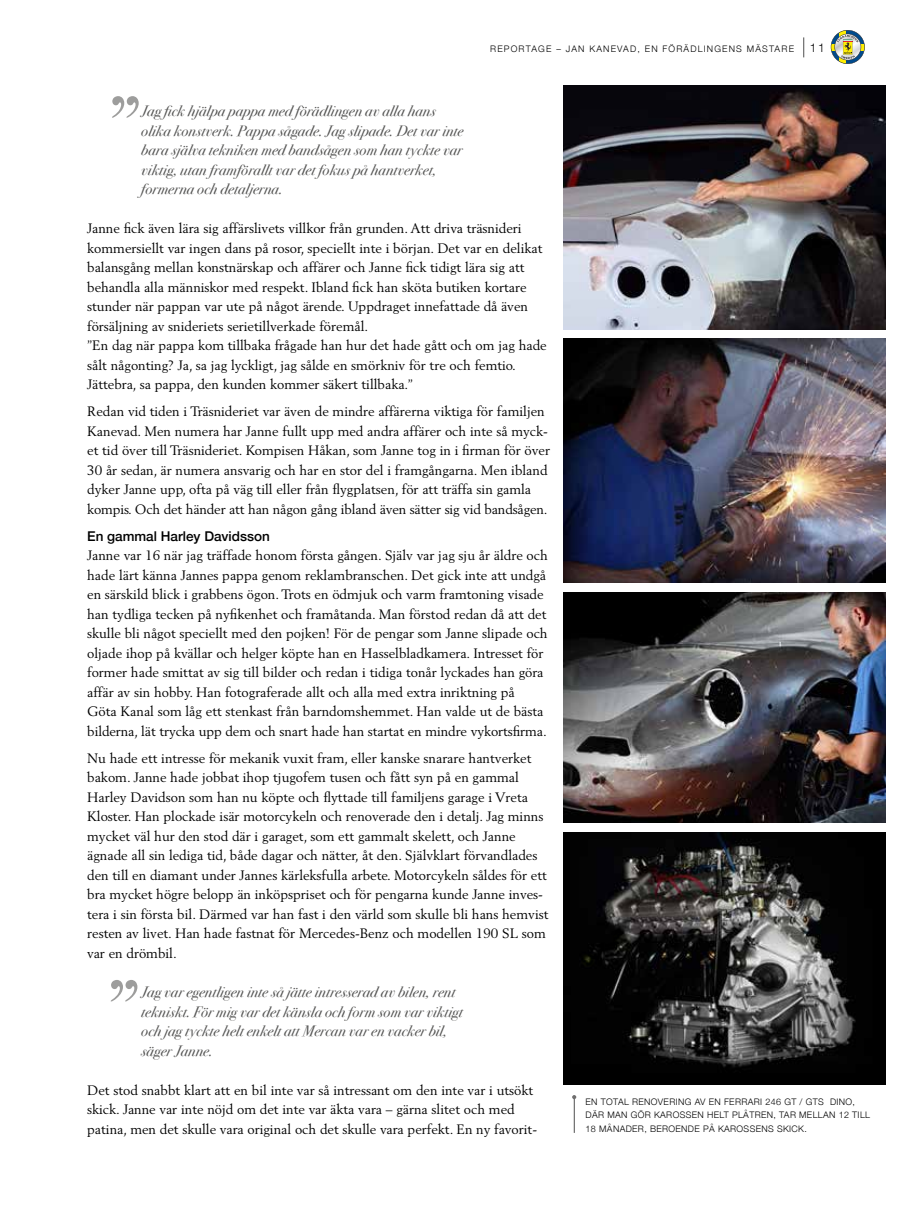
<style>
.page{position:relative;width:915px;height:1212px;background:#fff}
.page>*{position:absolute;margin:0;border:0;box-sizing:border-box;transform-origin:0 0}
.t1{font:italic 97.5px "Bodoni Svty Two ITCTT";color:#9d9d9c}
.t2{font:italic 15px/19.5px "Bodoni Svty Two ITCTT";letter-spacing:.01em;color:#575756}
.t3{font:13.5px/19.5px "Berling LT Std";color:#000}
.t4{font:500 13.5px "Helvetica Neue";color:#000}
.t5{font:300 12px "Helvetica Neue";color:#000}
.t6{font:300 9px/13.5px "Helvetica Neue";letter-spacing:.04em;color:#000}
.t7{font:300 9px "Helvetica Neue";letter-spacing:.13em;color:#000}
</style>
<div class="page">
<img style="left:563px;top:832px;width:321px;height:252px">
<img style="left:563px;top:592px;width:321px;height:231px">
<img style="left:563px;top:85px;width:321px;height:245px">
<img style="left:563px;top:338px;width:321px;height:245px">
<hr style="left:574px;top:1098px;width:1px;height:35px;background:#000">
<svg style="left:572px;top:1095px;width:4px;height:4px"></svg>
<svg style="left:830px;top:30px;width:34px;height:34px"></svg>
<svg style="left:803px;top:37px;width:1px;height:20px"></svg>
<p class="t7" style="left:490px;top:42px;width:305px">REPORTAGE – JAN KANEVAD, EN FÖRÄDLINGENS MÄSTARE</p>
<p class="t5" style="left:809px;top:38px;width:16px">11</p>
<h1 class="t1" style="left:92px;top:47px;width:36px">”</h1>
<p class="t2" style="left:141px;top:101px;width:323px">Jag fick hjälpa pappa med förädlingen av alla hans olika konstverk. Pappa sågade. Jag slipade. Det var inte bara själva tekniken med bandsågen som han tyckte var viktig, utan framförallt var det fokus på hantverket, formerna och detaljerna.</p>
<p class="t3" style="left:87px;top:219px;width:461px">Janne fick även lära sig affärslivets villkor från grunden. Att driva träsnideri kommersiellt var ingen dans på rosor, speciellt inte i början. Det var en delikat balansgång mellan konstnärskap och affärer och Janne fick tidigt lära sig att behandla alla människor med respekt. Ibland fick han sköta butiken kortare stunder när pappan var ute på något ärende. Uppdraget innefattade då även försäljning av snideriets serietillverkade föremål.<br>”En dag när pappa kom tillbaka frågade han hur det hade gått och om jag hade sålt någonting? Ja, sa jag lyckligt, jag sålde en smörkniv för tre och femtio.<br>Jättebra, sa pappa, den kunden kommer säkert tillbaka.”</p>
<p class="t3" style="left:87px;top:402px;width:464px">Redan vid tiden i Träsnideriet var även de mindre affärerna viktiga för familjen Kanevad. Men numera har Janne fullt upp med andra affärer och inte så myck&shy;et tid över till Träsnideriet. Kompisen Håkan, som Janne tog in i firman för över 30 år sedan, är numera ansvarig och har en stor del i framgångarna. Men ibland dyker Janne upp, ofta på väg till eller från flygplatsen, för att träffa sin gamla kompis. Och det händer att han någon gång ibland även sätter sig vid bandsågen.</p>
<p class="t4" style="left:87px;top:525px;width:184px">En gammal Harley Davidsson</p>
<p class="t3" style="left:87px;top:546px;width:462px">Janne var 16 när jag träffade honom första gången. Själv var jag sju år äldre och hade lärt känna Jannes pappa genom reklambranschen. Det gick inte att undgå en särskild blick i grabbens ögon. Trots en ödmjuk och varm framtoning visade han tydliga tecken på nyfikenhet och framåtanda. Man förstod redan då att det skulle bli något speciellt med den pojken! För de pengar som Janne slipade och oljade ihop på kvällar och helger köpte han en Hasselbladkamera. Intresset för former hade smittat av sig till bilder och redan i tidiga tonår lyckades han göra affär av sin hobby. Han fotograferade allt och alla med extra inriktning på<br>Göta Kanal som låg ett stenkast från barndomshemmet. Han valde ut de bästa bilderna, lät trycka upp dem och snart hade han startat en mindre vykortsfirma.</p>
<p class="t3" style="left:87px;top:748px;width:462px">Nu hade ett intresse för mekanik vuxit fram, eller kanske snarare hantverket bakom. Janne hade jobbat ihop tjugofem tusen och fått syn på en gammal Harley Davidson som han nu köpte och flyttade till familjens garage i Vreta Kloster. Han plockade isär motorcykeln och renoverade den i detalj. Jag minns mycket väl hur den stod där i garaget, som ett gammalt skelett, och Janne ägnade all sin lediga tid, både dagar och nätter, åt den. Självklart förvandlades den till en diamant under Jannes kärleksfulla arbete. Motorcykeln såldes för ett bra mycket högre belopp än inköpspriset och för pengarna kunde Janne inves&shy;tera i sin första bil. Därmed var han fast i den värld som skulle bli hans hemvist resten av livet. Han hade fastnat för Mercedes-Benz och modellen 190 SL som var en drömbil.</p>
<p class="t2" style="left:141px;top:981px;width:323px">Jag var egentligen inte så jätte intresserad av bilen, rent tekniskt. För mig var det känsla och form som var viktigt och jag tyckte helt enkelt att Mercan var en vacker bil, säger Janne.</p>
<p class="t3" style="left:87px;top:1080px;width:451px">Det stod snabbt klart att en bil inte var så intressant om den inte var i utsökt skick. Janne var inte nöjd om det inte var äkta vara – gärna slitet och med patina, men det skulle vara original och det skulle vara perfekt. En ny favorit-</p>
<h1 class="t1" style="left:91px;top:931px;width:36px">”</h1>
<p class="t6" style="left:585px;top:1094px;width:286px">EN TOTAL RENOVERING AV EN FERRARI 246 GT / GTS DINO,<br>DÄR MAN GÖR KAROSSEN HELT PLÅTREN, TAR MELLAN 12 TILL<br>18 MÅNADER, BEROENDE PÅ KAROSSENS SKICK.</p>
</div>
